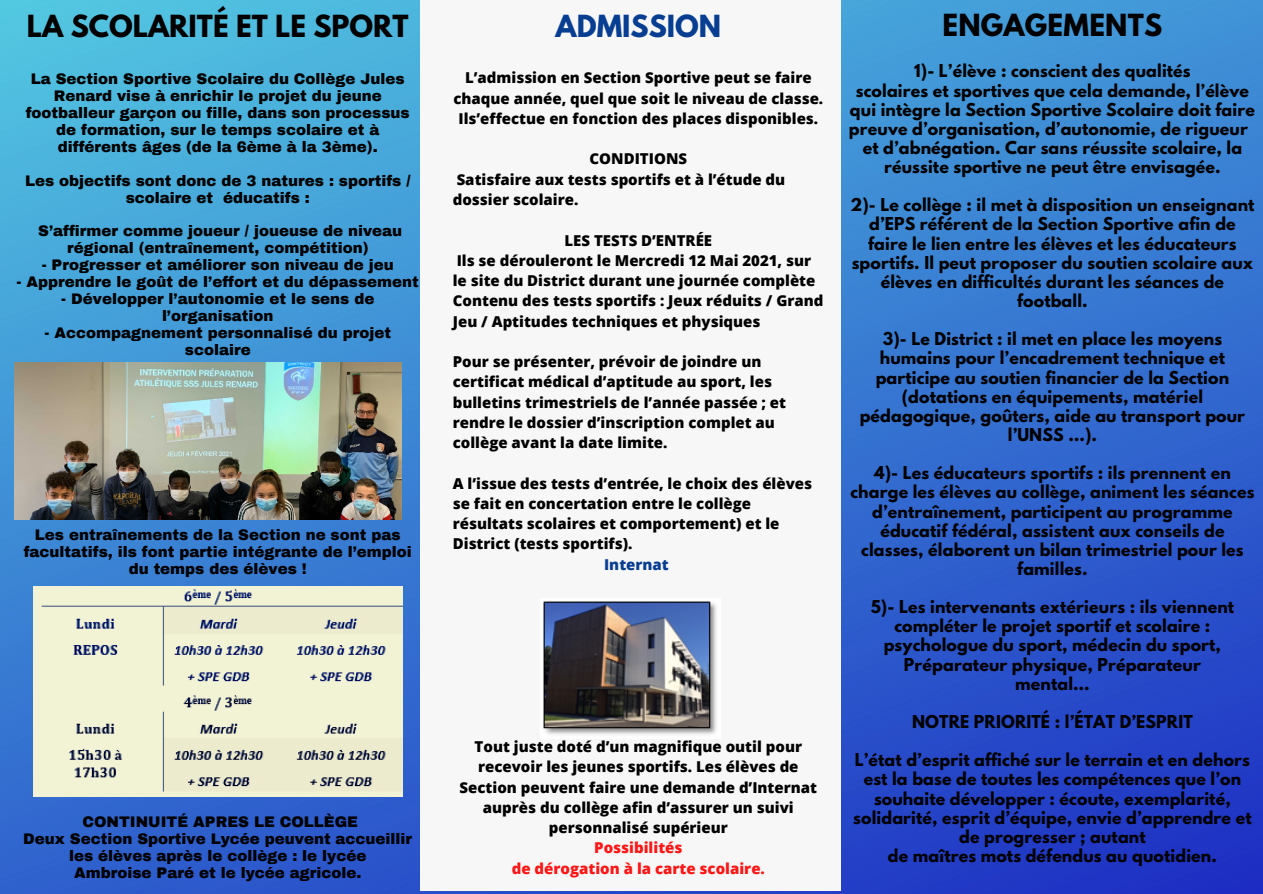
<style>
.page{position:relative;width:1263px;height:894px;background:#fff}
.page>*{position:absolute;margin:0;border:0;box-sizing:border-box;transform-origin:0 0}
.t1{font:700 27px "League Spartan";color:#000}
.t2{font:700 27px "League Spartan";color:#083e91}
.t3{font:700 15.75px/19px "League Spartan";letter-spacing:.01em;color:#000;text-align:center}
.t4{font:800 15px/20.2px "Open Sans";color:#000}
.t5{font:900 15px/16.8px "Archivo";color:#000;text-align:center}
.t6{font:800 15px "Open Sans";color:#ff1616}
.t7{font:800 15px "Open Sans";color:#083e91}
</style>
<div class="page">
<img style="left:0;top:0;width:1263px;height:893px">
<div style="left:421px;top:0;width:420px;height:890px;background:#f7f7f7"></div>
<img style="left:543px;top:601px;width:173px;height:133px">
<img style="left:34px;top:586px;width:368px;height:210px">
<img style="left:15px;top:362px;width:387px;height:157px">
<p class="t1" style="left:27px;top:13px;width:383px">LA SCOLARITÉ ET LE SPORT</p>
<p class="t5" style="left:26px;top:71px;width:385px">La Section Sportive Scolaire du Collège Jules Renard vise à enrichir le projet du jeune footballeur garçon ou fille, dans son processus de formation, sur le temps scolaire et à différents âges (de la 6ème à la 3ème).</p>
<p class="t5" style="left:25px;top:172px;width:387px">Les objectifs sont donc de 3 natures : sportifs / scolaire et éducatifs :</p>
<p class="t5" style="left:38px;top:223px;width:365px">S’affirmer comme joueur / joueuse de niveau régional (entraînement, compétition)</p>
<p class="t5" style="left:42px;top:257px;width:354px">- Progresser et améliorer son niveau de jeu</p>
<p class="t5" style="left:17px;top:273px;width:404px">- Apprendre le goût de l’effort et du dépassement</p>
<p class="t5" style="left:61px;top:290px;width:315px">- Développer l’autonomie et le sens de l’organisation</p>
<p class="t5" style="left:45px;top:324px;width:348px">- Accompagnement personnalisé du projet scolaire</p>
<p class="t5" style="left:24px;top:526px;width:390px">Les entraînements de la Section ne sont pas facultatifs, ils font partie intégrante de l’emploi du temps des élèves !</p>
<p class="t5" style="left:82px;top:813px;width:277px">CONTINUITÉ APRES LE COLLÈGE</p>
<p class="t5" style="left:23px;top:830px;width:390px">Deux Section Sportive Lycée peuvent accueillir les élèves après le collège : le lycée</p>
<p class="t5" style="left:74px;top:864px;width:289px">Ambroise Paré et le lycée agricole.</p>
<p class="t2" style="left:556px;top:13px;width:167px">ADMISSION</p>
<p class="t4" style="left:453px;top:67px;width:371px;text-align:center">L’admission en Section Sportive peut se faire chaque année, quel que soit le niveau de classe.<br>Ils’effectue en fonction des places disponibles.</p>
<p class="t4" style="left:590px;top:148px;width:99px">CONDITIONS</p>
<p class="t4" style="left:453px;top:169px;width:334px">Satisfaire aux tests sportifs et à l’étude du dossier scolaire.</p>
<p class="t4" style="left:565px;top:229px;width:149px">LES TESTS D’ENTRÉE</p>
<p class="t4" style="left:453px;top:250px;width:364px">Ils se dérouleront le Mercredi 12 Mai 2021, sur le site du District durant une journée complète</p>
<p class="t4" style="left:453px;top:290px;width:372px">Contenu des tests sportifs : Jeux réduits / Grand<br>Jeu / Aptitudes techniques et physiques</p>
<p class="t4" style="left:453px;top:351px;width:335px">Pour se présenter, prévoir de joindre un certificat médical d’aptitude au sport, les bulletins trimestriels de l’année passée ; et rendre le dossier d’inscription complet au collège avant la date limite.</p>
<p class="t4" style="left:453px;top:472px;width:361px">A l’issue des tests d’entrée, le choix des élèves se fait en concertation entre le collège résultats scolaires et comportement) et le District (tests sportifs).</p>
<p class="t7" style="left:604px;top:553px;width:66px">Internat</p>
<p class="t4" style="left:460px;top:735px;width:359px;text-align:center">Tout juste doté d’un magnifique outil pour recevoir les jeunes sportifs. Les élèves de<br>Section peuvent faire une demande d’Internat</p>
<p class="t4" style="left:483px;top:796px;width:312px;text-align:center">auprès du collège afin d’assurer un suivi personnalisé supérieur</p>
<p class="t6" style="left:594px;top:837px;width:90px">Possibilités</p>
<p class="t6" style="left:512px;top:857px;width:255px">de dérogation à la carte scolaire.</p>
<p class="t1" style="left:942px;top:11px;width:221px">ENGAGEMENTS</p>
<p class="t3" style="left:914px;top:63px;width:278px">1)- L’élève : conscient des qualités</p>
<p class="t3" style="left:849px;top:83px;width:407px">scolaires et sportives que cela demande, l’élève qui intègre la Section Sportive Scolaire doit faire preuve d’organisation, d’autonomie, de rigueur et d’abnégation. Car sans réussite scolaire, la réussite sportive ne peut être envisagée.</p>
<p class="t3" style="left:850px;top:197px;width:406px">2)- Le collège : il met à disposition un enseignant d’EPS référent de la Section Sportive afin de faire le lien entre les élèves et les éducateurs sportifs. Il peut proposer du soutien scolaire aux élèves en difficultés durant les séances de football.</p>
<p class="t3" style="left:860px;top:331px;width:387px">3)- Le District : il met en place les moyens humains pour l’encadrement technique et participe au soutien financier de la Section (dotations en équipements, matériel pédagogique, goûters, aide au transport pour l’UNSS …).</p>
<p class="t3" style="left:850px;top:465px;width:406px">4)- Les éducateurs sportifs : ils prennent en charge les élèves au collège, animent les séances d’entraînement, participent au programme éducatif fédéral, assistent aux conseils de classes, élaborent un bilan trimestriel pour les familles.</p>
<p class="t3" style="left:871px;top:599px;width:365px">5)- Les intervenants extérieurs : ils viennent compléter le projet sportif et scolaire : psychologue du sport, médecin du sport, Préparateur physique, Préparateur</p>
<p class="t3" style="left:1015px;top:675px;width:76px">mental…</p>
<p class="t3" style="left:912px;top:714px;width:282px">NOTRE PRIORITÉ : l’ÉTAT D’ESPRIT</p>
<p class="t3" style="left:853px;top:752px;width:400px">L’état d’esprit affiché sur le terrain et en dehors est la base de toutes les compétences que l’on souhaite développer : écoute, exemplarité, solidarité, esprit d’équipe, envie d’apprendre et de progresser ; autant</p>
<p class="t3" style="left:888px;top:847px;width:331px">de maîtres mots défendus au quotidien.</p>
</div>
